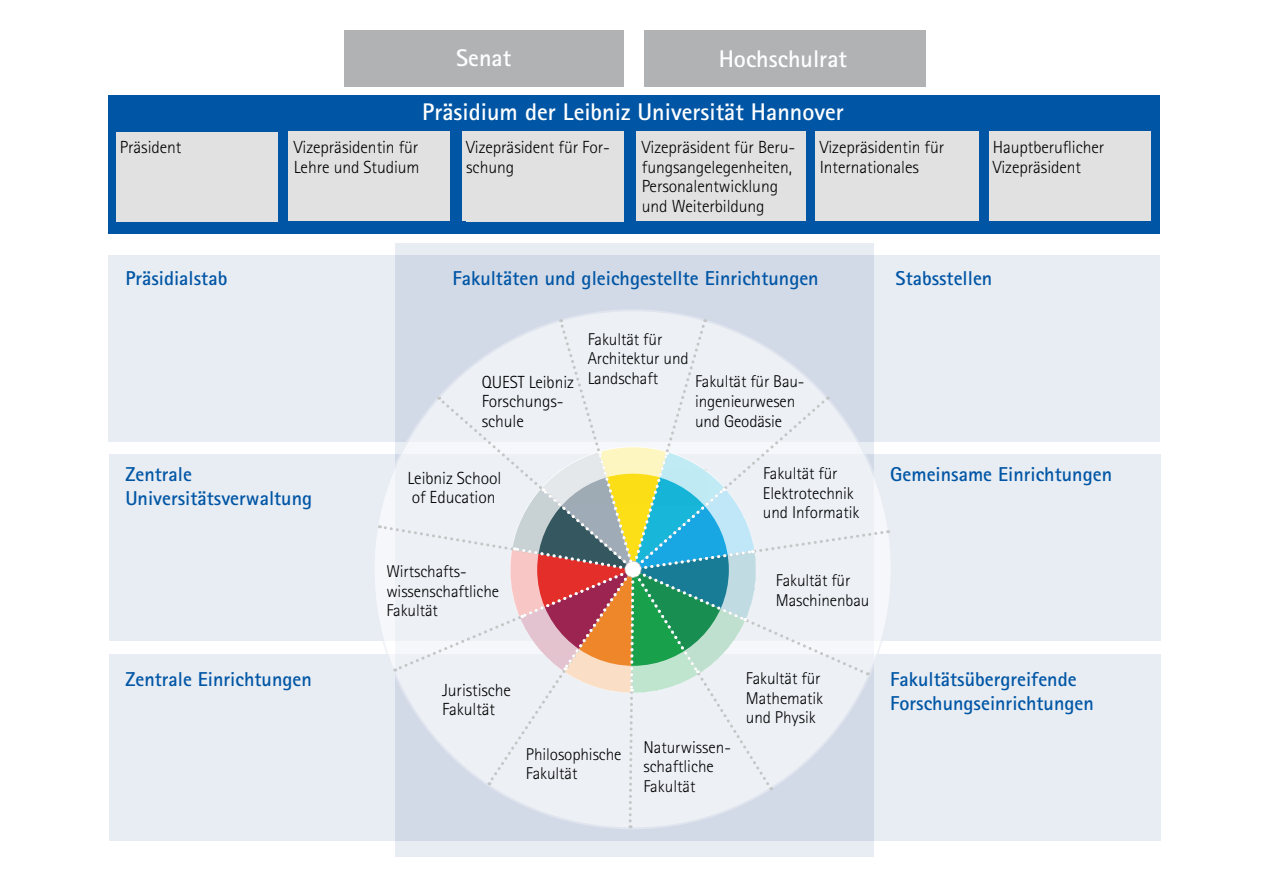
<style>
.page{position:relative;width:1263px;height:893px;background:#fff}
.page>*{position:absolute;margin:0;border:0;box-sizing:border-box;transform-origin:0 0}
.t1{font:700 24.15px "Rotis Sans Serif Std";color:#fff}
.t2{font:700 20.1px/24.2px "Rotis Sans Serif Std";color:#0056a5}
.t3{font:300 17.55px/19.5px "Rotis Sans Serif Std";letter-spacing:-.005em;color:#000}
.t4{font:300 17.1px/19.5px "Rotis Sans Serif Std";letter-spacing:-.005em;color:#000}
</style>
<div class="page">
<div style="left:109px;top:654px;width:1052px;height:186px;background:#e8ecf3"></div>
<div style="left:108px;top:255px;width:1052px;height:187px;background:#e8ecf3"></div>
<div style="left:109px;top:455px;width:1052px;height:186px;background:#e8ecf3"></div>
<div style="left:108px;top:95px;width:1052px;height:139px;background:#0056a5"></div>
<svg style="left:396px;top:243px;width:478px;height:613px;background:#d8dfea"></svg>
<div style="left:815px;top:132px;width:161px;height:89px;background:#e1e1e1"></div>
<div style="left:989px;top:132px;width:161px;height:89px;background:#e1e1e1"></div>
<div style="left:636px;top:132px;width:170px;height:89px;background:#e1e1e1"></div>
<div style="left:462px;top:132px;width:162px;height:89px;background:#e1e1e1"></div>
<div style="left:288px;top:132px;width:161px;height:89px;background:#e1e1e1"></div>
<div style="left:116px;top:132px;width:161px;height:89px;background:#e1e1e1"></div>
<svg style="left:379px;top:319px;width:510px;height:509px"></svg>
<div style="left:626px;top:562px;width:14px;height:15px;background:#fff;border-radius:50%"></div>
<div style="left:344px;top:30px;width:280px;height:57px;background:#b1b2b3"></div>
<div style="left:644px;top:30px;width:282px;height:57px;background:#b1b2b3"></div>
<h1 class="t1" style="left:456px;top:43px;width:56px">Senat</h1>
<h1 class="t1" style="left:719px;top:43px;width:130px">Hochschulrat</h1>
<p class="t3" style="left:120px;top:138px;width:63px">Präsident</p>
<h1 class="t1" style="left:422px;top:96px;width:423px">Präsidium der Leibniz Universität Hannover</h1>
<p class="t3" style="left:294px;top:138px;width:127px">Vizepräsidentin für<br>Lehre und Studium</p>
<p class="t3" style="left:466px;top:138px;width:145px">Vizepräsident für For&shy;schung</p>
<p class="t3" style="left:642px;top:138px;width:155px">Vizepräsident für Beru&shy;fungsangelegenheiten,<br>Personalentwicklung und Weiterbildung</p>
<p class="t3" style="left:820px;top:138px;width:126px">Vizepräsidentin für<br>Internationales</p>
<p class="t3" style="left:993px;top:138px;width:113px">Hauptberuflicher<br>Vizepräsident</p>
<p class="t2" style="left:125px;top:266px;width:103px">Präsidialstab</p>
<p class="t2" style="left:896px;top:266px;width:98px">Stabsstellen</p>
<p class="t2" style="left:452px;top:266px;width:368px">Fakultäten und gleichgestellte Einrichtungen</p>
<p class="t2" style="left:125px;top:462px;width:188px">Zentrale<br>Universitätsverwaltung</p>
<p class="t2" style="left:125px;top:667px;width:188px">Zentrale Einrichtungen</p>
<p class="t4" style="left:588px;top:329px;width:102px">Fakultät für<br>Architektur und</p>
<p class="t3" style="left:482px;top:372px;width:178px">QUEST Leibniz <sup>Landschaft<br></sup>Forschungs-<br>schule</p>
<p class="t4" style="left:695px;top:372px;width:111px">Fakultät für Bau&shy;ingenieurwesen und Geodäsie</p>
<p class="t3" style="left:407px;top:468px;width:95px">Leibniz School</p>
<p class="t2" style="left:890px;top:462px;width:223px">Gemeinsame Einrichtungen</p>
<p class="t3" style="left:412px;top:488px;width:85px">of Education</p>
<p class="t4" style="left:763px;top:464px;width:98px">Fakultät für<br>Elektrotechnik und Informatik</p>
<p class="t4" style="left:386px;top:562px;width:114px">Wirtschafts&shy;wissenschaftliche<br>Fakultät</p>
<p class="t3" style="left:442px;top:680px;width:70px">Juristische<br>Fakultät</p>
<p class="t4" style="left:526px;top:744px;width:97px">Philosophische<br>Fakultät</p>
<p class="t4" style="left:776px;top:571px;width:95px">Fakultät für<br>Maschinenbau</p>
<p class="t4" style="left:643px;top:737px;width:89px">Naturwissen&shy;schaftliche<br>Fakultät</p>
<p class="t4" style="left:746px;top:669px;width:79px">Fakultät für<br>Mathematik und Physik</p>
<p class="t2" style="left:890px;top:667px;width:205px">Fakultätsübergreifende<br>Forschungseinrichtungen</p>
</div>
